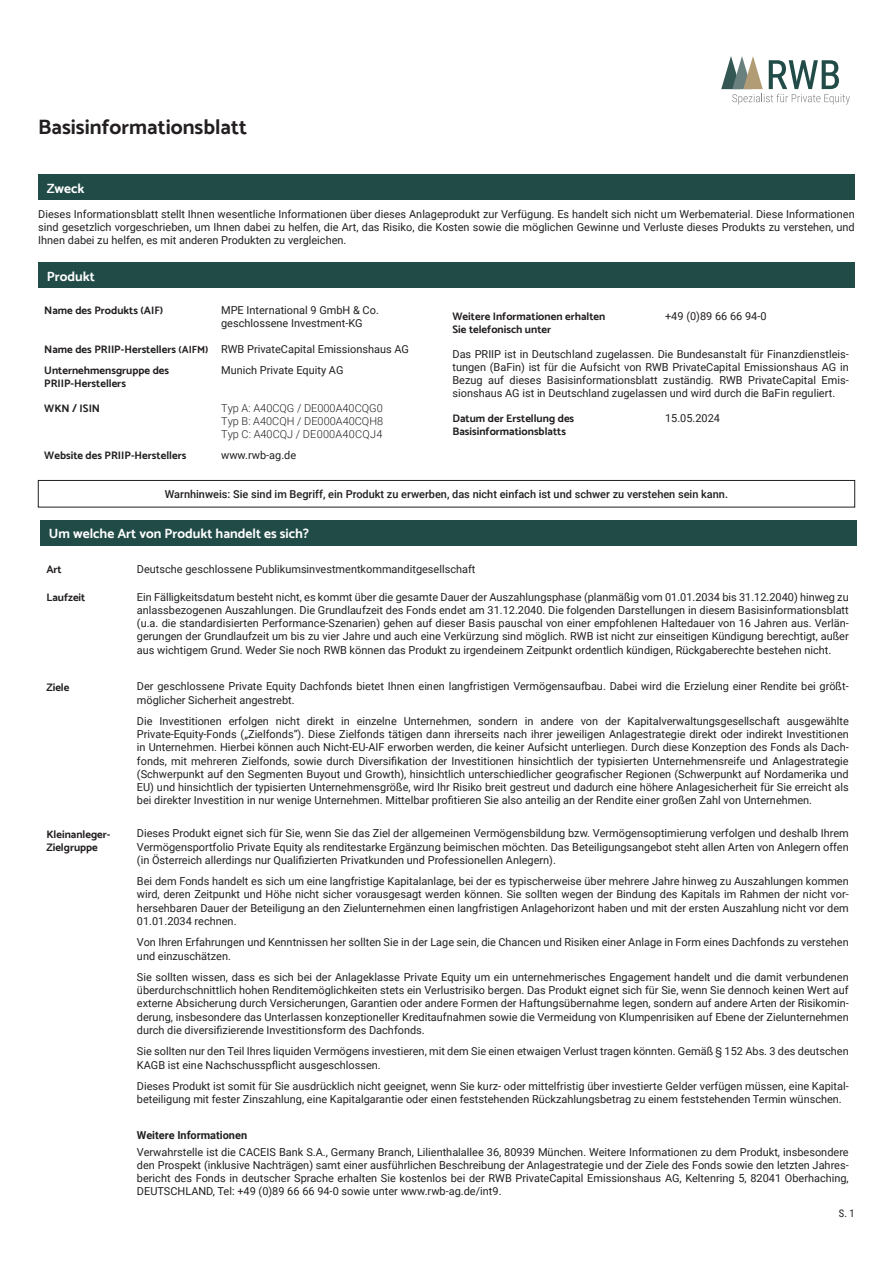
<style>
.page{position:relative;width:893px;height:1263px;background:#fff}
.page>*{position:absolute;margin:0;border:0;box-sizing:border-box;transform-origin:0 0}
.t1{font:700 21px "Catamaran";color:#231f20}
.t2{font:700 13.5px "Catamaran";color:#fff}
.t3{font:10.95px/13.2px "Roboto";color:#231f20;text-align:justify}
.t4{font:700 10.95px/13.2px "Catamaran";color:#231f20}
.t5{font:500 10.95px "Roboto";color:#231f20}
.t6{font:300 10.95px/13.2px "Roboto";color:#231f20;text-align:justify}
.t7{font:700 10.95px "Roboto";color:#231f20}
.t8{font:10.5px "Roboto Condensed";color:#231f20}
.s1{font-family:"Catamaran";font-weight:700}
.s2{font-family:"Catamaran";font-weight:700;font-size:10.5px}
</style>
<div class="page">
<div style="left:38px;top:174px;width:817px;height:26px;background:#214b47"></div>
<div style="left:40px;top:520px;width:817px;height:26px;background:#214b47"></div>
<div style="left:38px;top:263px;width:817px;height:25px;background:#214b47"></div>
<div style="left:38px;top:480px;width:817px;height:27px;border:1px solid #231f20"></div>
<svg style="left:721px;top:56px;width:129px;height:49px"></svg>
<h1 class="t1" style="left:38px;top:111px;width:210px">Basisinformationsblatt</h1>
<p class="t2" style="left:47px;top:178px;width:39px">Zweck</p>
<p class="t3" style="left:38px;top:207px;width:818px">Dieses Informationsblatt stellt Ihnen wesentliche Informationen über dieses Anlageprodukt zur Verfügung. Es handelt sich nicht um Werbematerial. Diese Informationen sind gesetzlich vorgeschrieben, um Ihnen dabei zu helfen, die Art, das Risiko, die Kosten sowie die möglichen Gewinne und Verluste dieses Produkts zu verstehen, und Ihnen dabei zu helfen, es mit anderen Produkten zu vergleichen.</p>
<p class="t2" style="left:47px;top:266px;width:50px">Produkt</p>
<p class="t4" style="left:44px;top:304px;width:121px">Name des Produkts (AIF)</p>
<p class="t3" style="left:221px;top:303px;width:159px">MPE International 9 GmbH &amp; Co. geschlossene Investment-KG</p>
<p class="t3" style="left:44px;top:342px;width:366px"><span class="s1">Name des PRIIP-Herstellers</span> <span class="s2">(AIFM)</span> RWB PrivateCapital Emissionshaus AG</p>
<p class="t4" style="left:44px;top:363px;width:126px">Unternehmensgruppe des<br>PRIIP-Herstellers</p>
<p class="t3" style="left:221px;top:363px;width:124px">Munich Private Equity AG</p>
<p class="t4" style="left:44px;top:402px;width:57px">WKN / ISIN</p>
<p class="t6" style="left:221px;top:401px;width:163px">Typ A: A40CQG / DE000A40CQG0<br>Typ B: A40CQH / DE000A40CQH8<br>Typ C: A40CQJ / DE000A40CQJ4</p>
<p class="t4" style="left:44px;top:448px;width:144px">Website des PRIIP-Herstellers</p>
<p class="t3" style="left:221px;top:448px;width:77px">www.rwb-ag.de</p>
<p class="t4" style="left:452px;top:309px;width:154px">Weitere Informationen erhalten<br>Sie telefonisch unter</p>
<p class="t3" style="left:665px;top:309px;width:103px">+49 (0)89 66 66 94-0</p>
<p class="t3" style="left:452px;top:347px;width:398px">Das PRIIP ist in Deutschland zugelassen. Die Bundesanstalt für Finanzdienstleis&shy;tungen (BaFin) ist für die Aufsicht von RWB PrivateCapital Emissionshaus AG in Bezug auf dieses Basisinformationsblatt zuständig. RWB PrivateCapital Emis&shy;sionshaus AG ist in Deutschland zugelassen und wird durch die BaFin reguliert.</p>
<p class="t4" style="left:452px;top:411px;width:123px">Datum der Erstellung des<br>Basisinformationsblatts</p>
<p class="t3" style="left:665px;top:411px;width:56px">15.05.2024</p>
<p class="t5" style="left:165px;top:486px;width:565px">Warnhinweis: Sie sind im Begriff, ein Produkt zu erwerben, das nicht einfach ist und schwer zu verstehen sein kann.</p>
<p class="t2" style="left:49px;top:523px;width:261px">Um welche Art von Produkt handelt es sich?</p>
<p class="t4" style="left:46px;top:562px;width:17px">Art</p>
<p class="t3" style="left:137px;top:562px;width:340px">Deutsche geschlossene Publikumsinvestmentkommanditgesellschaft</p>
<p class="t4" style="left:46px;top:591px;width:41px">Laufzeit</p>
<p class="t3" style="left:137px;top:590px;width:713px">Ein Fälligkeitsdatum besteht nicht, es kommt über die gesamte Dauer der Auszahlungsphase (planmäßig vom 01.01.2034 bis 31.12.2040) hinweg zu anlassbezogenen Auszahlungen. Die Grundlaufzeit des Fonds endet am 31.12.2040. Die folgenden Darstellungen in diesem Basisinformationsblatt (u.a. die standardisierten Performance-Szenarien) gehen auf dieser Basis pauschal von einer empfohlenen Haltedauer von 16 Jahren aus. Verlän&shy;gerungen der Grundlaufzeit um bis zu vier Jahre und auch eine Verkürzung sind möglich. RWB ist nicht zur einseitigen Kündigung berechtigt, außer aus wichtigem Grund. Weder Sie noch RWB können das Produkt zu irgendeinem Zeitpunkt ordentlich kündigen, Rückgaberechte bestehen nicht.</p>
<p class="t4" style="left:46px;top:680px;width:25px">Ziele</p>
<p class="t3" style="left:137px;top:679px;width:713px">Der geschlossene Private Equity Dachfonds bietet Ihnen einen langfristigen Vermögensaufbau. Dabei wird die Erzielung einer Rendite bei größt&shy;möglicher Sicherheit angestrebt.</p>
<p class="t3" style="left:137px;top:714px;width:713px">Die Investitionen erfolgen nicht direkt in einzelne Unternehmen, sondern in andere von der Kapitalverwaltungsgesellschaft ausgewählte Private-Equity-Fonds („Zielfonds“). Diese Zielfonds tätigen dann ihrerseits nach ihrer jeweiligen Anlagestrategie direkt oder indirekt Investitionen in Unternehmen. Hierbei können auch Nicht-EU-AIF erworben werden, die keiner Aufsicht unterliegen. Durch diese Konzeption des Fonds als Dach&shy;fonds, mit mehreren Zielfonds, sowie durch Diversifikation der Investitionen hinsichtlich der typisierten Unternehmensreife und Anlagestrategie (Schwerpunkt auf den Segmenten Buyout und Growth), hinsichtlich unterschiedlicher geografischer Regionen (Schwerpunkt auf Nordamerika und EU) und hinsichtlich der typisierten Unternehmensgröße, wird Ihr Risiko breit gestreut und dadurch eine höhere Anlagesicherheit für Sie erreicht als bei direkter Investition in nur wenige Unternehmen. Mittelbar profitieren Sie also anteilig an der Rendite einer großen Zahl von Unternehmen.</p>
<p class="t4" style="left:46px;top:827px;width:66px">Kleinanleger-<br>Zielgruppe</p>
<p class="t3" style="left:137px;top:826px;width:713px">Dieses Produkt eignet sich für Sie, wenn Sie das Ziel der allgemeinen Vermögensbildung bzw. Vermögensoptimierung verfolgen und deshalb Ihrem Vermögensportfolio Private Equity als renditestarke Ergänzung beimischen möchten. Das Beteiligungsangebot steht allen Arten von Anlegern offen (in Österreich allerdings nur Qualifizierten Privatkunden und Professionellen Anlegern).</p>
<p class="t3" style="left:137px;top:874px;width:713px">Bei dem Fonds handelt es sich um eine langfristige Kapitalanlage, bei der es typischerweise über mehrere Jahre hinweg zu Auszahlungen kommen wird, deren Zeitpunkt und Höhe nicht sicher vorausgesagt werden können. Sie sollten wegen der Bindung des Kapitals im Rahmen der nicht vor&shy;hersehbaren Dauer der Beteiligung an den Zielunternehmen einen langfristigen Anlagehorizont haben und mit der ersten Auszahlung nicht vor dem 01.01.2034 rechnen.</p>
<p class="t3" style="left:137px;top:935px;width:713px">Von Ihren Erfahrungen und Kenntnissen her sollten Sie in der Lage sein, die Chancen und Risiken einer Anlage in Form eines Dachfonds zu verstehen und einzuschätzen.</p>
<p class="t3" style="left:137px;top:970px;width:713px">Sie sollten wissen, dass es sich bei der Anlageklasse Private Equity um ein unternehmerisches Engagement handelt und die damit verbundenen überdurchschnittlich hohen Renditemöglichkeiten stets ein Verlustrisiko bergen. Das Produkt eignet sich für Sie, wenn Sie dennoch keinen Wert auf externe Absicherung durch Versicherungen, Garantien oder andere Formen der Haftungsübernahme legen, sondern auf andere Arten der Risikomin&shy;derung, insbesondere das Unterlassen konzeptioneller Kreditaufnahmen sowie die Vermeidung von Klumpenrisiken auf Ebene der Zielunternehmen durch die diversifizierende Investitionsform des Dachfonds.</p>
<p class="t3" style="left:137px;top:1044px;width:713px">Sie sollten nur den Teil Ihres liquiden Vermögens investieren, mit dem Sie einen etwaigen Verlust tragen könnten. Gemäß § 152 Abs. 3 des deutschen<br>KAGB ist eine Nachschusspflicht ausgeschlossen.</p>
<p class="t3" style="left:137px;top:1079px;width:713px">Dieses Produkt ist somit für Sie ausdrücklich nicht geeignet, wenn Sie kurz- oder mittelfristig über investierte Gelder verfügen müssen, eine Kapital&shy;beteiligung mit fester Zinszahlung, eine Kapitalgarantie oder einen feststehenden Rückzahlungsbetrag zu einem feststehenden Termin wünschen.</p>
<p class="t7" style="left:137px;top:1128px;width:112px">Weitere Informationen</p>
<p class="t3" style="left:137px;top:1145px;width:713px">Verwahrstelle ist die CACEIS Bank S.A., Germany Branch, Lilienthalallee 36, 80939 München. Weitere Informationen zu dem Produkt, insbesondere den Prospekt (inklusive Nachträgen) samt einer ausführlichen Beschreibung der Anlagestrategie und der Ziele des Fonds sowie den letzten Jahres&shy;bericht des Fonds in deutscher Sprache erhalten Sie kostenlos bei der RWB PrivateCapital Emissionshaus AG, Keltenring 5, 82041 Oberhaching, DEUTSCHLAND, Tel: +49 (0)89 66 66 94-0 sowie unter www.rwb-ag.de/int9.</p>
<p class="t8" style="left:839px;top:1206px;width:17px">S. 1</p>
</div>
